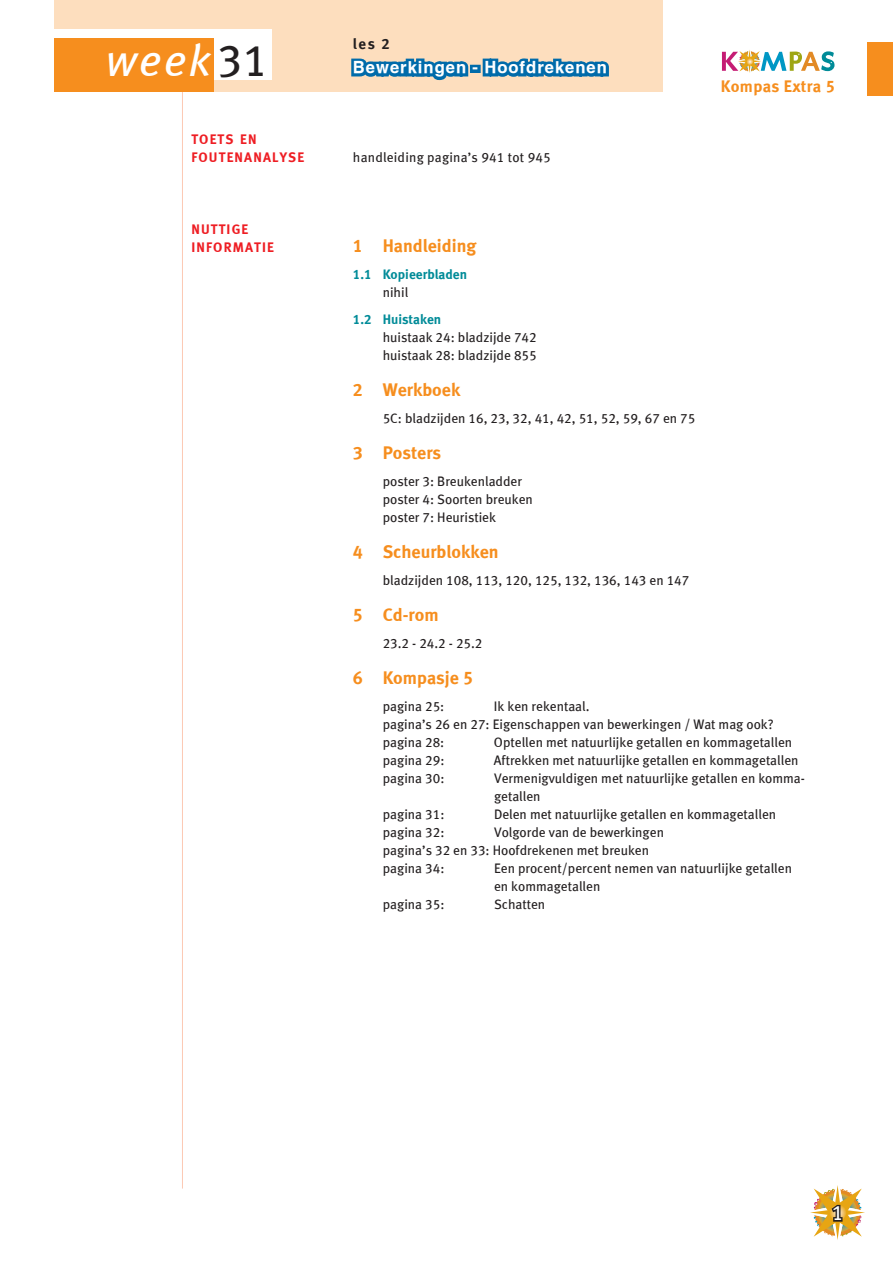
<style>
.page{position:relative;width:893px;height:1263px;background:#fff}
.page>*{position:absolute;margin:0;border:0;box-sizing:border-box;transform-origin:0 0}
.t1{font:45px "Meta Book LF Italic";color:#fff}
.t2{font:21px "Meta Book LF Roman";color:#fff}
.t3{font:18px "Meta Bold LF Roman";color:#f68e1e}
.t4{font:16.5px "Schulbuch Nord Fett";letter-spacing:.06em;color:#fff}
.t5{font:16.5px "Meta Bold LF Roman";letter-spacing:.02em;color:#f68e1e}
.t6{font:15px "Meta Bold LF Roman";color:#231f20}
.t7{font:13.65px/18px "Meta Bold LF Roman";letter-spacing:.085em;color:#ee1d23}
.t8{font:13.5px/18px "Meta Book LF Roman";color:#231f20}
.t9{font:13.5px "Meta Bold LF Roman";color:#008b98}
.s1{font-family:"Meta Book LF Roman";color:#231f20}
</style>
<div class="page">
<svg style="left:810px;top:1185px;width:55px;height:55px"></svg>
<div style="left:867px;top:43px;width:26px;height:53px;background:#f68e1e"></div>
<svg style="left:722px;top:50px;width:112px;height:23px"></svg>
<hr style="left:182px;top:83px;width:1px;height:1105px;background:#fcc9b4">
<div style="left:54px;top:0;width:608px;height:92px;background:#fddebe"></div>
<div style="left:48px;top:30px;width:224px;height:50px;background:#fff"></div>
<div style="left:54px;top:39px;width:160px;height:53px;background:#f68e1e"></div>
<svg style="left:351px;top:58px;width:120px;height:23px"></svg>
<div style="left:470px;top:65px;width:11px;height:8px;border:6px solid #006baa"></div>
<svg style="left:480px;top:58px;width:129px;height:19px;background:#2f80ad"></svg>
<h1 class="t1" style="left:106px;top:34px;width:163px">week <span class="s1">31</span></h1>
<p class="t7" style="left:191px;top:130px;width:114px">TOETS EN<br>FOUTENANALYSE</p>
<p class="t7" style="left:191px;top:220px;width:84px">NUTTIGE<br>INFORMATIE</p>
<p class="t6" style="left:353px;top:35px;width:38px">les 2</p>
<p class="t4" style="left:353px;top:57px;width:256px">Bewerkingen - Hoofdrekenen</p>
<p class="t8" style="left:353px;top:148px;width:199px">handleiding pagina’s 941 tot 945</p>
<p class="t5" style="left:721px;top:76px;width:116px">Kompas Extra 5</p>
<h3 class="t3" style="left:353px;top:235px;width:125px">1 Handleiding</h3>
<p class="t9" style="left:353px;top:266px;width:116px">1.1 Kopieerbladen</p>
<p class="t8" style="left:383px;top:283px;width:27px">nihil</p>
<p class="t9" style="left:353px;top:311px;width:90px">1.2 Huistaken</p>
<p class="t8" style="left:383px;top:328px;width:155px">huistaak 24: bladzijde 742 huistaak 28: bladzijde 855</p>
<h3 class="t3" style="left:353px;top:379px;width:109px">2 Werkboek</h3>
<p class="t8" style="left:383px;top:409px;width:314px">5C: bladzijden 16, 23, 32, 41, 42, 51, 52, 59, 67 en 75</p>
<h3 class="t3" style="left:353px;top:442px;width:90px">3 Posters</h3>
<p class="t8" style="left:383px;top:472px;width:152px">poster 3: Breukenladder poster 4: Soorten breuken poster 7: Heuristiek</p>
<h3 class="t3" style="left:353px;top:541px;width:147px">4 Scheurblokken</h3>
<p class="t8" style="left:383px;top:571px;width:308px">bladzijden 108, 113, 120, 125, 132, 136, 143 en 147</p>
<h3 class="t3" style="left:353px;top:604px;width:87px">5 Cd-rom</h3>
<p class="t8" style="left:383px;top:634px;width:101px">23.2 - 24.2 - 25.2</p>
<h3 class="t3" style="left:353px;top:667px;width:122px">6 Kompasje 5</h3>
<p class="t8" style="left:383px;top:697px;width:63px">pagina 25:</p>
<p class="t8" style="left:383px;top:697px;width:392px;text-indent:111px">Ik ken rekentaal.<br>pagina’s 26 en 27: Eigenschappen van bewerkingen / Wat mag ook? pagina 28:</p>
<p class="t8" style="left:494px;top:733px;width:300px">Optellen met natuurlijke getallen en kommagetallen</p>
<p class="t8" style="left:383px;top:751px;width:63px">pagina 29:</p>
<p class="t8" style="left:494px;top:751px;width:306px">Aftrekken met natuurlijke getallen en kommagetallen</p>
<p class="t8" style="left:383px;top:769px;width:63px">pagina 30:</p>
<p class="t8" style="left:494px;top:769px;width:312px">Vermenigvuldigen met natuurlijke getallen en komma&shy;getallen</p>
<p class="t8" style="left:383px;top:805px;width:63px">pagina 31:</p>
<p class="t8" style="left:494px;top:805px;width:284px">Delen met natuurlijke getallen en kommagetallen</p>
<p class="t8" style="left:383px;top:823px;width:63px">pagina 32:</p>
<p class="t8" style="left:383px;top:823px;width:283px;text-indent:111px">Volgorde van de bewerkingen pagina’s 32 en 33: Hoofdrekenen met breuken pagina 34:</p>
<p class="t8" style="left:494px;top:859px;width:299px">Een procent/percent nemen van natuurlijke getallen en kommagetallen</p>
<p class="t8" style="left:383px;top:895px;width:63px">pagina 35:</p>
<p class="t8" style="left:494px;top:895px;width:53px">Schatten</p>
<h2 class="t2" style="left:832px;top:1200px;width:13px">1</h2>
</div>
